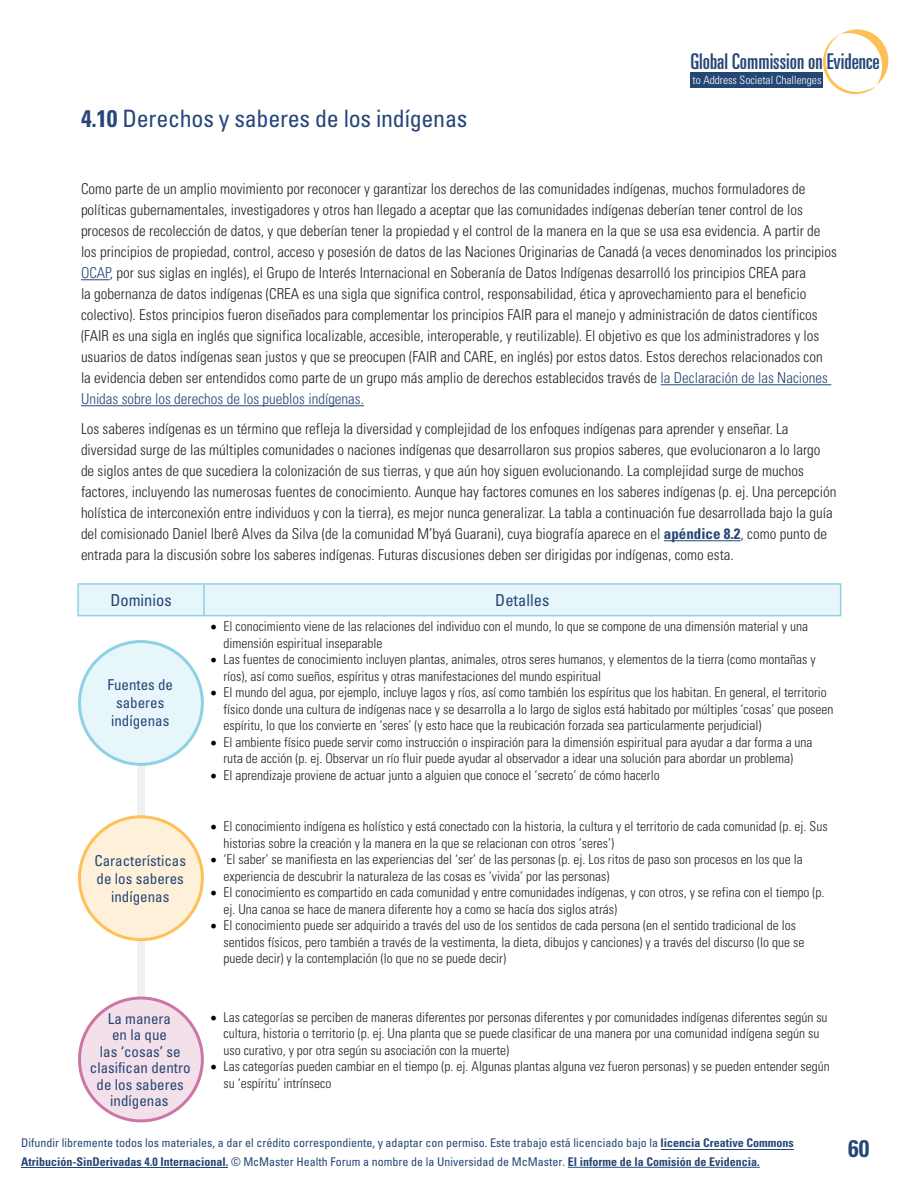
<style>
.page{position:relative;width:918px;height:1188px;background:#fff}
.page>*{position:absolute;margin:0;border:0;box-sizing:border-box;transform-origin:0 0}
.t1{font:condensed 24px "Univers LT Std";letter-spacing:-.01em;color:#264778}
.t2{font:700 condensed 24px "Univers";color:#254776}
.t3{font:ultra-condensed 21.75px "Univers LT Std";color:#254776}
.t4{font:condensed 16.5px "Univers";color:#254776}
.t5{font:300 condensed 15px/21px "Univers";color:#1e252b}
.t6{font:condensed 15px/16.5px "Univers";color:#254776;text-align:center}
.t7{font:300 condensed 13.5px/16.5px "Univers";color:#1e252b}
.t8{font:condensed 12px/18.1px "Univers";color:#254776}
.t9{font:300 condensed 11.4px "Univers LT Std";color:#fff}
.s1{font-family:"Univers";font-weight:700}
.s2{color:#254776}
.s3{font-weight:700;color:#254776}
.s4{font-family:"Minion Pro";font-weight:400;font-stretch:normal;font-size:18px;color:#000}
.s5{font-weight:700}
</style>
<div class="page">
<div style="left:137px;top:681px;width:8px;height:379px;background:#eef0f2"></div>
<svg style="left:81px;top:279px;width:29px;height:1px"></svg>
<hr style="left:661px;top:384px;width:170px;height:1px;background:#254776">
<hr style="left:81px;top:405px;width:283px;height:1px;background:#254776">
<hr style="left:664px;top:540px;width:77px;height:1px;background:#254776">
<div style="left:79px;top:585px;width:761px;height:30px;background:#e7f6fa"></div>
<hr style="left:203px;top:585px;width:2px;height:30px;background:#8dd2e4">
<hr style="left:77px;top:583px;width:127px;height:2px;background:#8dd2e4">
<hr style="left:77px;top:585px;width:2px;height:30px;background:#8dd2e4">
<hr style="left:204px;top:583px;width:637px;height:2px;background:#8dd2e4">
<hr style="left:840px;top:585px;width:1px;height:30px;background:#8dd2e4">
<hr style="left:77px;top:615px;width:127px;height:1px;background:#8dd2e4">
<hr style="left:204px;top:615px;width:637px;height:1px;background:#8dd2e4">
<div style="left:80px;top:642px;width:122px;height:122px;background:#e7f6fa;border-radius:50%"></div>
<div style="left:78px;top:640px;width:126px;height:126px;border:3px solid #8dd2e4;border-radius:50%"></div>
<div style="left:80px;top:817px;width:122px;height:123px;background:#fff0d9;border-radius:50%"></div>
<div style="left:78px;top:815px;width:126px;height:126px;border:3px solid #fec057;border-radius:50%"></div>
<div style="left:80px;top:998px;width:122px;height:123px;background:#f4e0ea;border-radius:50%"></div>
<div style="left:78px;top:997px;width:126px;height:125px;border:3px solid #cc76a6;border-radius:50%"></div>
<svg style="left:823px;top:29px;width:66px;height:65px"></svg>
<div style="left:690px;top:72px;width:133px;height:16px;background:#254776"></div>
<hr style="left:568px;top:1167px;width:192px;height:1px;background:#254776">
<hr style="left:22px;top:1167px;width:206px;height:1px;background:#254776">
<hr style="left:661px;top:1149px;width:132px;height:1px;background:#254776">
<h1 class="t1" style="left:81px;top:104px;width:388px"><span class="s1">4.10</span> Derechos y saberes de los indígenas</h1>
<h2 class="t3" style="left:690px;top:49px;width:191px">Global Commission on Evidence</h2>
<p class="t9" style="left:693px;top:73px;width:130px">to Address Societal Challenges</p>
<p class="t5" style="left:81px;top:179px;width:758px">Como parte de un amplio movimiento por reconocer y garantizar los derechos de las comunidades indígenas, muchos formuladores de políticas gubernamentales, investigadores y otros han llegado a aceptar que las comunidades indígenas deberían tener control de los procesos de recolección de datos, y que deberían tener la propiedad y el control de la manera en la que se usa esa evidencia. A partir de los principios de propiedad, control, acceso y posesión de datos de las Naciones Originarias de Canadá (a veces denominados los principios <span class="s2">OCAP</span>, por sus siglas en inglés), el Grupo de Interés Internacional en Soberanía de Datos Indígenas desarrolló los principios CREA para<br>la gobernanza de datos indígenas (CREA es una sigla que significa control, responsabilidad, ética y aprovechamiento para el beneficio colectivo). Estos principios fueron diseñados para complementar los principios FAIR para el manejo y administración de datos científicos (FAIR es una sigla en inglés que significa localizable, accesible, interoperable, y reutilizable). El objetivo es que los administradores y los usuarios de datos indígenas sean justos y que se preocupen (FAIR and CARE, en inglés) por estos datos. Estos derechos relacionados con<br>la evidencia deben ser entendidos como parte de un grupo más amplio de derechos establecidos través de <span class="s2">la Declaración de las Naciones Unidas sobre los derechos de los pueblos indígenas.</span></p>
<p class="t5" style="left:81px;top:419px;width:757px">Los saberes indígenas es un término que refleja la diversidad y complejidad de los enfoques indígenas para aprender y enseñar. La diversidad surge de las múltiples comunidades o naciones indígenas que desarrollaron sus propios saberes, que evolucionaron a lo largo de siglos antes de que sucediera la colonización de sus tierras, y que aún hoy siguen evolucionando. La complejidad surge de muchos factores, incluyendo las numerosas fuentes de conocimiento. Aunque hay factores comunes en los saberes indígenas (p. ej. Una percepción holística de interconexión entre individuos y con la tierra), es mejor nunca generalizar. La tabla a continuación fue desarrollada bajo la guía del comisionado Daniel Iberê Alves da Silva (de la comunidad M’byá Guarani), cuya biografía aparece en el <span class="s3">apéndice 8.2</span>, como punto de entrada para la discusión sobre los saberes indígenas. Futuras discusiones deben ser dirigidas por indígenas, como esta.</p>
<p class="t4" style="left:110px;top:589px;width:63px">Dominios</p>
<p class="t4" style="left:495px;top:589px;width:56px">Detalles</p>
<p class="t7" style="left:224px;top:618px;width:586px;text-indent:-14px"><span class="s4">•</span> El conocimiento viene de las relaciones del individuo con el mundo, lo que se compone de una dimensión material y una dimensión espiritual inseparable</p>
<p class="t7" style="left:224px;top:651px;width:594px;text-indent:-14px"><span class="s4">•</span> Las fuentes de conocimiento incluyen plantas, animales, otros seres humanos, y elementos de la tierra (como montañas y ríos), así como sueños, espíritus y otras manifestaciones del mundo espiritual</p>
<p class="t7" style="left:224px;top:684px;width:612px;text-indent:-14px"><span class="s4">•</span> El mundo del agua, por ejemplo, incluye lagos y ríos, así como también los espíritus que los habitan. En general, el territorio físico donde una cultura de indígenas nace y se desarrolla a lo largo de siglos está habitado por múltiples ‘cosas’ que poseen espíritu, lo que los convierte en ‘seres’ (y esto hace que la reubicación forzada sea particularmente perjudicial)</p>
<p class="t7" style="left:210px;top:734px;width:604px;text-align:center"><span class="s4">•</span> El ambiente físico puede servir como instrucción o inspiración para la dimensión espiritual para ayudar a dar forma a una ruta de acción (p. ej. Observar un río fluir puede ayudar al observador a idear una solución para abordar un problema)</p>
<p class="t7" style="left:210px;top:767px;width:451px"><span class="s4">•</span> El aprendizaje proviene de actuar junto a alguien que conoce el ‘secreto’ de cómo hacerlo</p>
<p class="t7" style="left:224px;top:818px;width:606px;text-indent:-14px"><span class="s4">•</span> El conocimiento indígena es holístico y está conectado con la historia, la cultura y el territorio de cada comunidad (p. ej. Sus historias sobre la creación y la manera en la que se relacionan con otros ‘seres’)</p>
<p class="t7" style="left:224px;top:851px;width:581px;text-indent:-14px"><span class="s4">•</span> ‘El saber’ se manifiesta en las experiencias del ‘ser’ de las personas (p. ej. Los ritos de paso son procesos en los que la experiencia de descubrir la naturaleza de las cosas es ‘vivida’ por las personas)</p>
<p class="t7" style="left:224px;top:884px;width:603px;text-indent:-14px"><span class="s4">•</span> El conocimiento es compartido en cada comunidad y entre comunidades indígenas, y con otros, y se refina con el tiempo (p. ej. Una canoa se hace de manera diferente hoy a como se hacía dos siglos atrás)</p>
<p class="t7" style="left:224px;top:917px;width:582px;text-indent:-14px"><span class="s4">•</span> El conocimiento puede ser adquirido a través del uso de los sentidos de cada persona (en el sentido tradicional de los sentidos físicos, pero también a través de la vestimenta, la dieta, dibujos y canciones) y a través del discurso (lo que se puede decir) y la contemplación (lo que no se puede decir)</p>
<p class="t6" style="left:107px;top:676px;width:67px;line-height:18px">Fuentes de saberes indígenas</p>
<p class="t6" style="left:94px;top:851px;width:93px;line-height:18px">Características de los saberes indígenas</p>
<p class="t6" style="left:90px;top:1010px;width:102px">La manera<br>en la que<br>las ‘cosas’ se clasifican dentro de los saberes indígenas</p>
<p class="t7" style="left:224px;top:1009px;width:606px;text-indent:-14px"><span class="s4">•</span> Las categorías se perciben de maneras diferentes por personas diferentes y por comunidades indígenas diferentes según su cultura, historia o territorio (p. ej. Una planta que se puede clasificar de una manera por una comunidad indígena según su uso curativo, y por otra según su asociación con la muerte)</p>
<p class="t7" style="left:224px;top:1058px;width:608px;text-indent:-14px"><span class="s4">•</span> Las categorías pueden cambiar en el tiempo (p. ej. Algunas plantas alguna vez fueron personas) y se pueden entender según su ‘espíritu’ intrínseco</p>
<p class="t8" style="left:21px;top:1134px;width:774px">Difundir libremente todos los materiales, a dar el crédito correspondiente, y adaptar con permiso. Este trabajo está licenciado bajo la <span class="s5">licencia Creative Commons<br>Atribución-SinDerivadas 4.0 Internacional.</span> © McMaster Health Forum a nombre de la Universidad de McMaster. <span class="s5">El informe de la Comisión de Evidencia.</span></p>
<h1 class="t2" style="left:848px;top:1134px;width:23px">60</h1>
</div>
